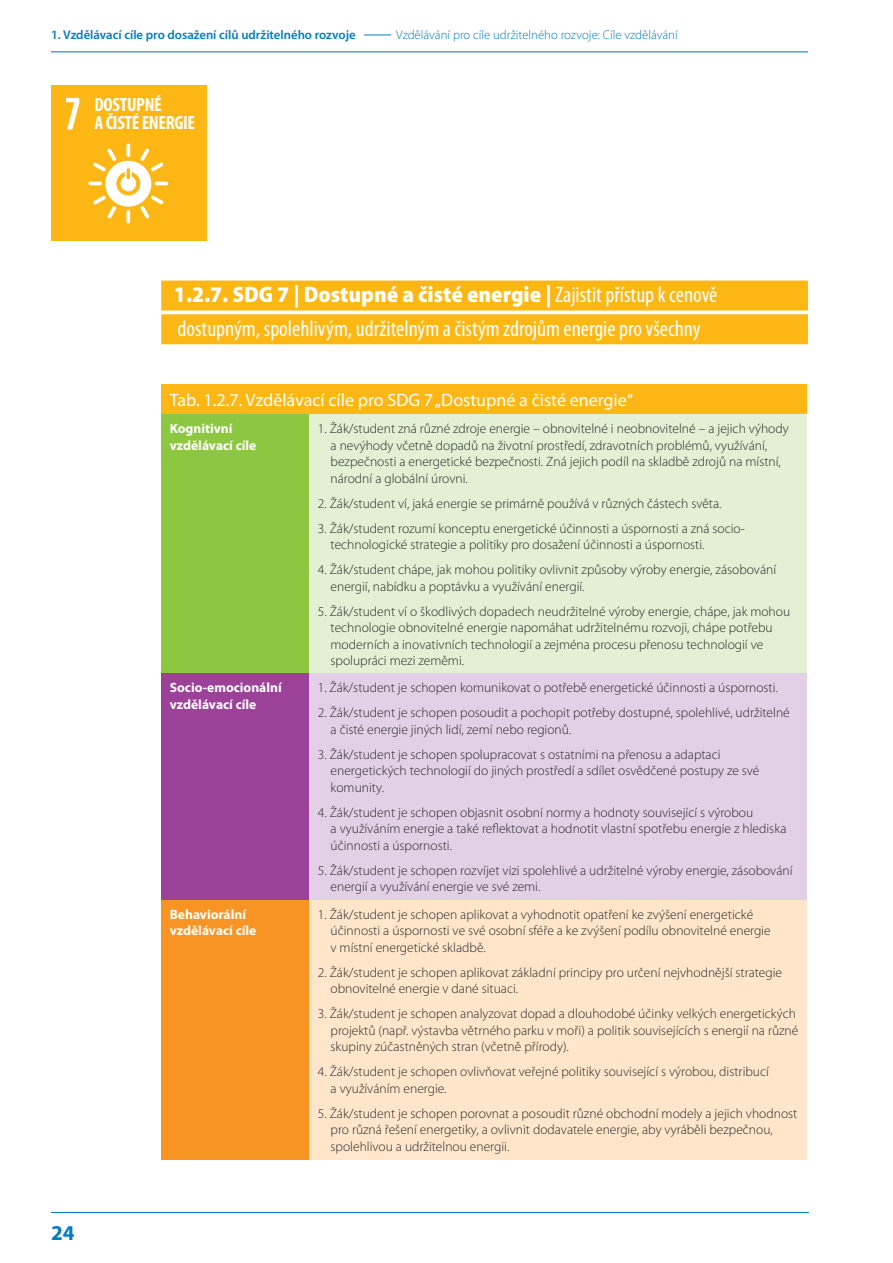
<style>
.page{position:relative;width:893px;height:1263px;background:#fff}
.page>*{position:absolute;margin:0;border:0;box-sizing:border-box;transform-origin:0 0}
.Heading_3{font:condensed 22.5px "Myriad Pro";color:#fff}
.Heading_3-2{font:900 semi-condensed 22.5px "Myriad Pro";color:#fff}
.t1{font:700 21.15px "Myriad Pro";color:#007dc3}
.t2{font:700 condensed 19.2px/18.3px "Myriad Pro";letter-spacing:-.02em;color:#fff}
.title_table{font:18px "Myriad Pro";color:#fff}
.table_text_retrait{font:300 13.5px/16.5px "Myriad Pro";color:#292829}
.Table_Header{font:700 13.5px/16.5px "Myriad Pro";color:#fff}
.t3{font:300 12.75px "Myriad Pro";color:#007dc3}
.t4{font:600 12.75px "Myriad Pro";color:#007dc3}
.s1{font-weight:400;font-stretch:condensed}
</style>
<div class="page">
<hr style="left:51px;top:51px;width:757px;height:1px;background:#007dc3">
<svg style="left:364px;top:35px;width:27px;height:1px"></svg>
<hr style="left:51px;top:1212px;width:758px;height:1px;background:#007dc3">
<div style="left:161px;top:280px;width:647px;height:30px;background:#fdb714"></div>
<div style="left:161px;top:314px;width:647px;height:30px;background:#fdb714"></div>
<div style="left:161px;top:384px;width:646px;height:31px;background:#fdb714"></div>
<div style="left:161px;top:415px;width:148px;height:259px;background:#8dc640"></div>
<div style="left:309px;top:415px;width:498px;height:259px;background:#e3f0d4"></div>
<div style="left:161px;top:674px;width:148px;height:226px;background:#9b4198"></div>
<div style="left:309px;top:674px;width:498px;height:226px;background:#e2d1e6"></div>
<div style="left:161px;top:900px;width:148px;height:259px;background:#f79423"></div>
<div style="left:309px;top:900px;width:498px;height:259px;background:#ffe6ca"></div>
<div style="left:51px;top:85px;width:155px;height:156px;background:#fdb714"></div>
<hr style="left:88px;top:182px;width:14px;height:3px;background:#fff;border-radius:2px">
<svg style="left:126px;top:210px;width:4px;height:13px"></svg>
<svg style="left:126px;top:144px;width:4px;height:13px"></svg>
<svg style="left:93px;top:148px;width:75px;height:71px"></svg>
<svg style="left:66px;top:98px;width:13px;height:32px"></svg>
<p class="t4" style="left:51px;top:28px;width:306px">1. Vzdělávací cíle pro dosažení cílů udržitelného rozvoje</p>
<p class="t3" style="left:396px;top:27px;width:283px">Vzdělávání pro cíle udržitelného rozvoje: Cíle vzdělávání</p>
<p class="t2" style="left:95px;top:96px;width:102px">DOSTUPNÉ<br>A ČISTÉ ENERGIE</p>
<p class="Heading_3-2" style="left:174px;top:281px;width:545px">1.2.7. SDG 7 | Dostupné a čisté energie | <span class="s1">Zajistit přístup k cenově</span></p>
<p class="Heading_3" style="left:178px;top:316px;width:525px">dostupným, spolehlivým, udržitelným a čistým zdrojům energie pro všechny</p>
<h2 class="t1" style="left:51px;top:1221px;width:25px">24</h2>
<p class="title_table" style="left:170px;top:390px;width:465px">Tab. 1.2.7. Vzdělávací cíle pro SDG 7 „Dostupné a čisté energie“</p>
<p class="Table_Header" style="left:170px;top:421px;width:88px">Kognitivní vzdělávací cíle</p>
<p class="table_text_retrait" style="left:331px;top:420px;width:460px;text-indent:-13px">1. Žák/student zná různé zdroje energie – obnovitelné i neobnovitelné – a jejich výhody a nevýhody včetně dopadů na životní prostředí, zdravotních problémů, využívání, bezpečnosti a energetické bezpečnosti. Zná jejich podíl na skladbě zdrojů na místní, národní a globální úrovni.</p>
<p class="table_text_retrait" style="left:318px;top:495px;width:405px">2. Žák/student ví, jaká energie se primárně používá v různých částech světa.</p>
<p class="table_text_retrait" style="left:331px;top:520px;width:416px;text-indent:-13px">3. Žák/student rozumí konceptu energetické účinnosti a úspornosti a zná socio&shy;technologické strategie a politiky pro dosažení účinnosti a úspornosti.</p>
<p class="table_text_retrait" style="left:331px;top:561px;width:447px;text-indent:-13px">4. Žák/student chápe, jak mohou politiky ovlivnit způsoby výroby energie, zásobování energií, nabídku a poptávku a využívání energií.</p>
<p class="table_text_retrait" style="left:331px;top:603px;width:461px;text-indent:-13px">5. Žák/student ví o škodlivých dopadech neudržitelné výroby energie, chápe, jak mohou technologie obnovitelné energie napomáhat udržitelnému rozvoji, chápe potřebu moderních a inovativních technologií a zejména procesu přenosu technologií ve spolupráci mezi zeměmi.</p>
<p class="Table_Header" style="left:170px;top:680px;width:113px">Socio-emocionální vzdělávací cíle</p>
<p class="table_text_retrait" style="left:318px;top:679px;width:462px">1. Žák/student je schopen komunikovat o potřebě energetické účinnosti a úspornosti.</p>
<p class="table_text_retrait" style="left:331px;top:704px;width:461px;text-indent:-13px">2. Žák/student je schopen posoudit a pochopit potřeby dostupné, spolehlivé, udržitelné a čisté energie jiných lidí, zemí nebo regionů.</p>
<p class="table_text_retrait" style="left:331px;top:746px;width:430px;text-indent:-13px">3. Žák/student je schopen spolupracovat s ostatními na přenosu a adaptaci energetických technologií do jiných prostředí a sdílet osvědčené postupy ze své komunity.</p>
<p class="table_text_retrait" style="left:331px;top:804px;width:457px;text-indent:-13px">4. Žák/student je schopen objasnit osobní normy a hodnoty související s výrobou<br>a využíváním energie a také reflektovat a hodnotit vlastní spotřebu energie z hlediska účinnosti a úspornosti.</p>
<p class="table_text_retrait" style="left:331px;top:862px;width:463px;text-indent:-13px">5. Žák/student je schopen rozvíjet vizi spolehlivé a udržitelné výroby energie, zásobování energií a využívání energie ve své zemi.</p>
<p class="Table_Header" style="left:170px;top:906px;width:88px">Behaviorální vzdělávací cíle</p>
<p class="table_text_retrait" style="left:331px;top:906px;width:442px;text-indent:-13px">1. Žák/student je schopen aplikovat a vyhodnotit opatření ke zvýšení energetické účinnosti a úspornosti ve své osobní sféře a ke zvýšení podílu obnovitelné energie v místní energetické skladbě.</p>
<p class="table_text_retrait" style="left:331px;top:964px;width:453px;text-indent:-13px">2. Žák/student je schopen aplikovat základní principy pro určení nejvhodnější strategie obnovitelné energie v dané situaci.</p>
<p class="table_text_retrait" style="left:331px;top:1005px;width:469px;text-indent:-13px">3. Žák/student je schopen analyzovat dopad a dlouhodobé účinky velkých energetických projektů (např. výstavba větrného parku v moři) a politik souvisejících s energií na různé skupiny zúčastněných stran (včetně přírody).</p>
<p class="table_text_retrait" style="left:331px;top:1063px;width:440px;text-indent:-13px">4. Žák/student je schopen ovlivňovat veřejné politiky související s výrobou, distribucí a využíváním energie.</p>
<p class="table_text_retrait" style="left:331px;top:1105px;width:468px;text-indent:-13px">5. Žák/student je schopen porovnat a posoudit různé obchodní modely a jejich vhodnost pro různá řešení energetiky, a ovlivnit dodavatele energie, aby vyráběli bezpečnou, spolehlivou a udržitelnou energii.</p>
</div>
